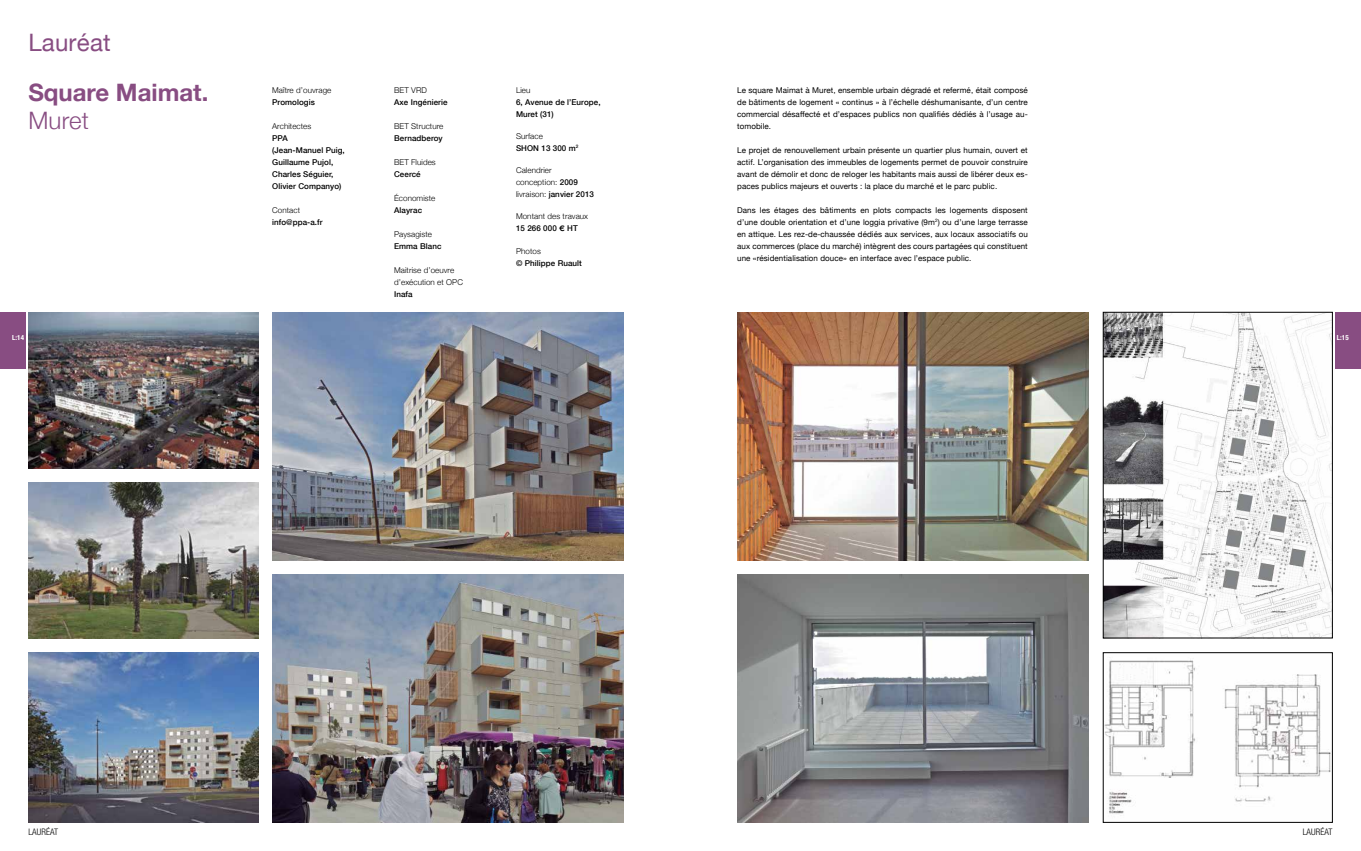
<style>
.page{position:relative;width:1361px;height:851px;background:#fff}
.page>*{position:absolute;margin:0;border:0;box-sizing:border-box;transform-origin:0 0}
.t1{font:700 24px "Helvetica Neue";color:#884d82}
.t2{font:24px "Helvetica Neue";letter-spacing:.01em;color:#884d82}
.t3{font:300 24px "Helvetica Neue";letter-spacing:.01em;color:#884d82}
.t4{font:300 condensed 9px "Helvetica Neue";letter-spacing:.01em;color:#000}
.t5{font:8px/12px "Helvetica Neue";letter-spacing:.01em;color:#000;text-align:justify}
.t6{font:500 8px/12px "Helvetica Neue";letter-spacing:.01em;color:#000}
.t7{font:300 8px/12px "Helvetica Neue";letter-spacing:.01em;color:#000}
.t8{font:700 condensed 7px "Helvetica Neue";color:#fff}
.s1{font-weight:300}
.s2{font-weight:500}
.s3{font-family:"Akzidenz Grotesk BQ";font-weight:500}
</style>
<div class="page">
<div style="left:0;top:312px;width:26px;height:57px;background:#884d82"></div>
<div style="left:1335px;top:312px;width:26px;height:57px;background:#884d82"></div>
<img style="left:28px;top:482px;width:230px;height:156px">
<img style="left:1105px;top:314px;width:225px;height:322px">
<div style="left:1103px;top:312px;width:229px;height:326px;border:1px solid #000"></div>
<img style="left:28px;top:312px;width:230px;height:156px">
<img style="left:1105px;top:660px;width:225px;height:154px">
<img style="left:272px;top:574px;width:352px;height:248px">
<img style="left:272px;top:312px;width:352px;height:248px">
<img style="left:737px;top:312px;width:352px;height:248px">
<img style="left:737px;top:574px;width:352px;height:248px">
<img style="left:28px;top:652px;width:230px;height:170px">
<h1 class="t2" style="left:28px;top:22px;width:84px">Lauréat</h1>
<h1 class="t1" style="left:28px;top:71px;width:181px">Square Maimat.</h1>
<h1 class="t3" style="left:28px;top:101px;width:62px">Muret</h1>
<p class="t7" style="left:272px;top:83px;width:61px">Maître d’ouvrage</p>
<p class="t6" style="left:272px;top:96px;width:44px">Promologis</p>
<p class="t7" style="left:272px;top:119px;width:41px">Architectes</p>
<p class="t6" style="left:272px;top:132px;width:74px">PPA<br>(Jean-Manuel Puig,<br>Guillaume Pujol,<br>Charles Séguier,<br>Olivier Companyo)</p>
<p class="t7" style="left:272px;top:203px;width:29px">Contact</p>
<p class="t6" style="left:272px;top:216px;width:52px">info@ppa-a.fr</p>
<p class="t7" style="left:394px;top:83px;width:34px">Bet VRD</p>
<p class="t6" style="left:394px;top:96px;width:55px">Axe Ingénierie</p>
<p class="t7" style="left:394px;top:119px;width:51px">Bet Structure</p>
<p class="t6" style="left:394px;top:132px;width:50px">Bernadberoy</p>
<p class="t7" style="left:394px;top:155px;width:43px">Bet Fluides</p>
<p class="t6" style="left:394px;top:168px;width:28px">Ceercé</p>
<p class="t7" style="left:394px;top:191px;width:43px">Économiste</p>
<p class="t6" style="left:394px;top:204px;width:30px">Alayrac</p>
<p class="t7" style="left:394px;top:227px;width:39px">Paysagiste</p>
<p class="t6" style="left:394px;top:240px;width:49px">Emma Blanc</p>
<p class="t7" style="left:394px;top:263px;width:70px">Maitrise d’oeuvre d’exécution et OPC</p>
<p class="t6" style="left:394px;top:288px;width:20px">Inafa</p>
<p class="t7" style="left:516px;top:83px;width:16px">Lieu</p>
<p class="t6" style="left:516px;top:96px;width:86px">6, Avenue de l’Europe,<br>Muret (31)</p>
<p class="t6" style="left:516px;top:130px;width:64px"><span class="s1">Surface<br></span>SHON 13 300 m<sup>2</sup></p>
<p class="t7" style="left:516px;top:163px;width:79px">Calendrier conception: <span class="s2">2009 </span>livraison: <span class="s2">janvier 2013</span></p>
<p class="t7" style="left:516px;top:209px;width:74px">Montant des travaux<br><span class="s2">15 266 000</span> <span class="s3">€</span> <span class="s2">HT</span></p>
<p class="t7" style="left:516px;top:244px;width:26px">Photos</p>
<p class="t6" style="left:516px;top:257px;width:67px">© Philippe Ruault</p>
<p class="t5" style="left:737px;top:83px;width:292px">Le square Maimat à Muret, ensemble urbain dégradé et refermé, était composé de bâtiments de logement « continus » à l’échelle déshumanisante, d’un centre commercial désaffecté et d’espaces publics non qualifiés dédiés à l’usage au&shy;tomobile.</p>
<p class="t5" style="left:737px;top:143px;width:292px">Le projet de renouvellement urbain présente un quartier plus humain, ouvert et actif. L’organisation des immeubles de logements permet de pouvoir construire avant de démolir et donc de reloger les habitants mais aussi de libérer deux es&shy;paces publics majeurs et ouverts : la place du marché et le parc public.</p>
<p class="t5" style="left:737px;top:203px;width:292px">Dans les étages des bâtiments en plots compacts les logements disposent d’une double orientation et d’une loggia privative (9m<sup>2</sup>) ou d’une large terrasse en attique. Les rez-de-chaussée dédiés aux services, aux locaux associatifs ou aux commerces (place du marché) intègrent des cours partagées qui constituent une «résidentialisation douce» en interface avec l’espace public.</p>
<p class="t8" style="left:12px;top:333px;width:13px">L:14</p>
<p class="t8" style="left:1337px;top:333px;width:13px">L:15</p>
<p class="t4" style="left:28px;top:827px;width:31px">LAURÉAT</p>
<p class="t4" style="left:1302px;top:827px;width:31px">LAURÉAT</p>
</div>
